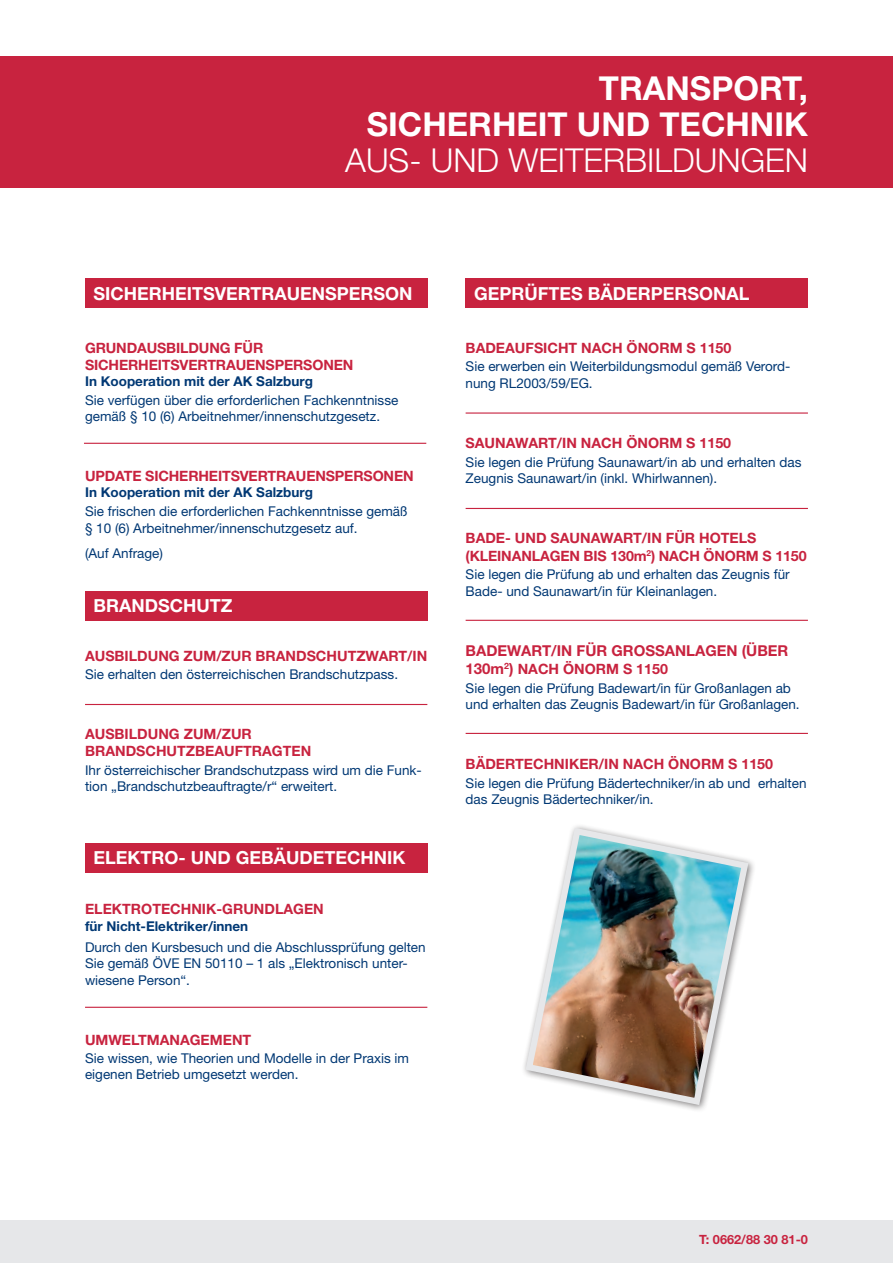
<style>
.page{position:relative;width:893px;height:1263px;background:#fff}
.page>*{position:absolute;margin:0;border:0;box-sizing:border-box;transform-origin:0 0}
.t1{font:700 33px/36px "Helvetica Neue LT Std";color:#fff;text-align:right}
.t2{font:300 33px "Helvetica Neue LT Std";color:#fff}
.t3{font:700 18px "Helvetica Neue LT Std";color:#fff}
.t4{font:700 15px "Helvetica Neue LT Std";color:#c8233f}
.t5{font:700 14.25px/17.1px "Helvetica Neue LT Std";color:#c8233f}
.t6{font:13.5px/16.5px "Helvetica Neue LT Std";color:#013874}
.t7{font:700 13.5px "Helvetica Neue LT Std";color:#013874}
.t8{font:700 12.75px "Helvetica Neue LT Std";color:#c8233f}
.s1{font-size:15px}
</style>
<div class="page">
<div style="left:0;top:1220px;width:893px;height:43px;background:#e6e7e9"></div>
<div style="left:0;top:56px;width:893px;height:132px;background:#c8233f"></div>
<hr style="left:466px;top:733px;width:342px;height:1px;background:#c8233f">
<hr style="left:466px;top:508px;width:342px;height:1px;background:#c8233f">
<hr style="left:84px;top:443px;width:342px;height:1px;background:#c8233f">
<hr style="left:85px;top:1007px;width:342px;height:1px;background:#c8233f">
<hr style="left:466px;top:620px;width:342px;height:1px;background:#c8233f">
<hr style="left:85px;top:704px;width:342px;height:1px;background:#c8233f">
<hr style="left:466px;top:412px;width:342px;height:2px;background:#c8233f">
<div style="left:85px;top:279px;width:342px;height:29px;background:#c8233f"></div>
<div style="left:85px;top:843px;width:342px;height:30px;background:#c8233f"></div>
<div style="left:85px;top:591px;width:342px;height:30px;background:#c8233f"></div>
<div style="left:466px;top:279px;width:342px;height:29px;background:#c8233f"></div>
<img style="left:524px;top:826px;width:228px;height:283px">
<h1 class="t1" style="left:367px;top:70px;width:443px">TRANSPORT,<br>SICHERHEIT UND TECHNIK</h1>
<h1 class="t2" style="left:345px;top:140px;width:464px">AUS- UND WEITERBILDUNGEN</h1>
<h2 class="t3" style="left:94px;top:282px;width:321px">SICHERHEITSVERTRAUENSPERSON</h2>
<p class="t5" style="left:85px;top:339px;width:270px">GRUNDAUSBILDUNG FÜR<br>SICHERHEITSVERTRAUENSPERSONEN</p>
<p class="t7" style="left:85px;top:373px;width:229px">IN KOOPERATION MIT DER AK SALZBURG</p>
<p class="t6" style="left:85px;top:392px;width:315px">Sie verfügen über die erforderlichen Fachkenntnisse gemäß § 10 (6) Arbeitnehmer/innenschutzgesetz.</p>
<p class="t5" style="left:85px;top:467px;width:330px">UPDATE SICHERHEITSVERTRAUENSPERSONEN</p>
<p class="t7" style="left:85px;top:484px;width:229px">IN KOOPERATION MIT DER AK SALZBURG</p>
<p class="t6" style="left:85px;top:503px;width:324px">Sie frischen die erforderlichen Fachkenntnisse gemäß § 10 (6) Arbeitnehmer/innenschutzgesetz auf.</p>
<p class="t6" style="left:85px;top:544px;width:79px">(Auf Anfrage)</p>
<h2 class="t3" style="left:94px;top:595px;width:138px">BRANDSCHUTZ</h2>
<p class="t5" style="left:85px;top:647px;width:344px">AUSBILDUNG ZUM/ZUR BRANDSCHUTZWART/IN</p>
<p class="t6" style="left:85px;top:666px;width:315px">Sie erhalten den österreichischen Brandschutzpass.</p>
<p class="t5" style="left:85px;top:725px;width:228px">AUSBILDUNG ZUM/ZUR<br>BRANDSCHUTZB EAUFTRAGTEN</p>
<p class="t6" style="left:85px;top:761px;width:338px">Ihr österreichischer Brandschutzpass wird um die Funk&shy;tion „Brandschutzbeauftragte/r“ erweitert.</p>
<h2 class="t3" style="left:94px;top:847px;width:313px">ELEKTRO- UND GEBÄUDETECHNIK</h2>
<p class="t5" style="left:85px;top:900px;width:240px">ELEKTROTECHNIK-GRUNDLAGEN</p>
<p class="t7" style="left:85px;top:918px;width:165px">FÜR NICHT-ELEKTRIKER/INNEN</p>
<p class="t6" style="left:85px;top:938px;width:342px">Durch den Kursbesuch und die Abschlussprüfung gelten<br>Sie gemäß ÖVE EN 50110 – 1 als „Elektronisch unter&shy;wiesene Person“.</p>
<p class="t5" style="left:85px;top:1031px;width:168px">UMWELTMANAGEMENT</p>
<p class="t6" style="left:85px;top:1050px;width:326px">Sie wissen, wie Theorien und Modelle in der Praxis im eigenen Betrieb umgesetzt werden.</p>
<h2 class="t3" style="left:474px;top:282px;width:271px">GEPRÜFTES BÄDERPERSONAL</h2>
<p class="t5" style="left:466px;top:339px;width:267px">BADEAUFSICHT NACH ÖNORM S 1150</p>
<p class="t6" style="left:466px;top:358px;width:326px;line-height:17.1px">Sie erwerben ein Weiterbildungsmodul gemäß Verord&shy;nung RL2003/59/EG.</p>
<p class="t5" style="left:466px;top:434px;width:267px">SAUNAWART/IN NACH ÖNORM S 1150</p>
<p class="t6" style="left:466px;top:453px;width:337px">Sie legen die Prüfung Saunawart/in ab und erhalten das<br>Zeugnis Saunawart/in (inkl. Whirlwannen).</p>
<p class="t5" style="left:466px;top:528px;width:342px;line-height:18px">BADE- UND SAUNAWART/IN FÜR HOTELS (KLEINANLAGEN BIS 130M<sup>2</sup>) NACH ÖNORM S 1150</p>
<p class="t6" style="left:466px;top:566px;width:326px">Sie legen die Prüfung ab und erhalten das Zeugnis für<br>Bade- und Saunawart/in für Kleinanlagen.</p>
<p class="t4" style="left:466px;top:642px;width:324px">BADEWART/IN FÜR GROSSANLAGEN (ÜBER</p>
<p class="t5" style="left:466px;top:660px;width:204px"><span class="s1">130M</span><sup>2</sup><span class="s1">)</span> NACH ÖNORM S 1150</p>
<p class="t6" style="left:466px;top:680px;width:336px">Sie legen die Prüfung Badewart/in für Großanlagen ab und erhalten das Zeugnis Badewart/in für Großanlagen.</p>
<p class="t5" style="left:466px;top:755px;width:309px">BÄDERTECHNIKER/IN NACH ÖNORM S 1150</p>
<p class="t6" style="left:466px;top:774px;width:342px">Sie legen die Prüfung Bädertechniker/in ab und erhalten das Zeugnis Bädertechniker/in.</p>
<p class="t8" style="left:699px;top:1232px;width:110px">T: 0662/88 30 81-0</p>
</div>
